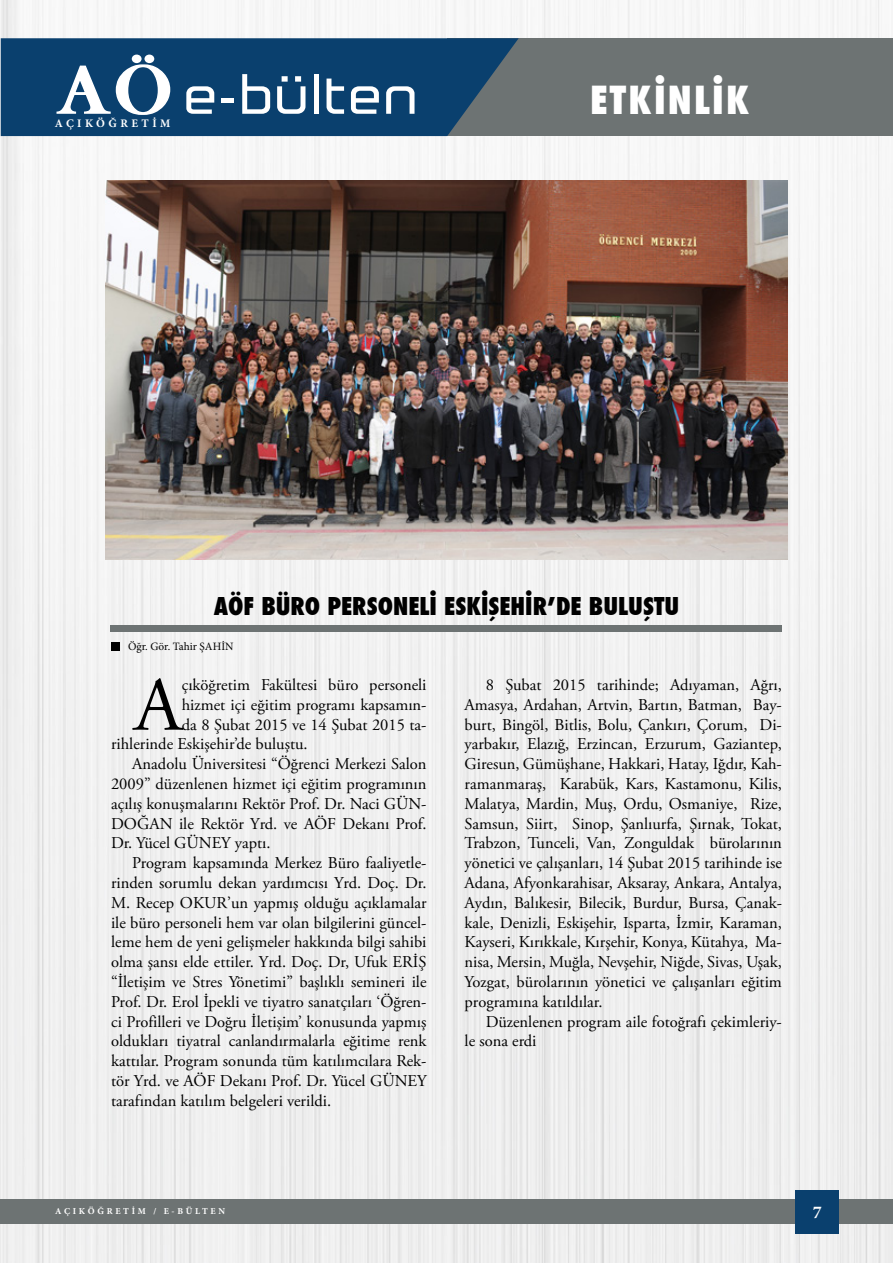
<style>
.page{position:relative;width:893px;height:1263px;background:#f0f0f0}
.page>*{position:absolute;margin:0;border:0;box-sizing:border-box;transform-origin:0 0}
.t1{font:76.2px "Adobe Garamond Pro";color:#000}
.t2{font:800 condensed 37.8px "Futura";letter-spacing:.06em;color:#fff}
.t3{font:800 condensed 24px "Futura";color:#000}
.t4{font:700 18px "Minion Pro";color:#fff}
.t5{font:16.5px/19.8px "Adobe Garamond Pro";color:#000;text-align:justify}
.t6{font:700 11.55px "Minion Pro";letter-spacing:.3em;color:#fff}
.t7{font:11.25px "Minion Pro";color:#000}
.t8{font:700 9px "Minion Pro";letter-spacing:.3em;color:#fff}
</style>
<div class="page">
<div style="left:1px;top:1199px;width:892px;height:25px;background:#6d7373"></div>
<div style="left:795px;top:1190px;width:44px;height:43px;background:#0a406e"></div>
<hr style="left:0;top:38px;width:1px;height:98px;background:#6d7373">
<div style="left:447px;top:38px;width:446px;height:98px;background:#6d7373"></div>
<svg style="left:1px;top:38px;width:518px;height:98px;background:#13456e"></svg>
<svg style="left:186px;top:86px;width:28px;height:28px"></svg>
<hr style="left:222px;top:98px;width:12px;height:4px;background:#fff">
<svg style="left:242px;top:74px;width:28px;height:40px"></svg>
<svg style="left:277px;top:76px;width:28px;height:38px"></svg>
<div style="left:314px;top:74px;width:5px;height:40px;background:#fff"></div>
<svg style="left:326px;top:79px;width:18px;height:35px"></svg>
<svg style="left:351px;top:86px;width:28px;height:28px"></svg>
<svg style="left:386px;top:86px;width:28px;height:28px"></svg>
<svg style="left:56px;top:64px;width:115px;height:52px"></svg>
<div style="left:132px;top:55px;width:10px;height:8px;background:#fff;border-radius:50%"></div>
<div style="left:144px;top:55px;width:10px;height:8px;background:#fff;border-radius:50%"></div>
<div style="left:111px;top:625px;width:671px;height:7px;background:#6d7373"></div>
<div style="left:111px;top:642px;width:9px;height:8px;background:#000"></div>
<img style="left:106px;top:181px;width:681px;height:378px">
<p class="t6" style="left:55px;top:116px;width:117px">AÇIKÖĞRETİM</p>
<h2 class="t2" style="left:590px;top:74px;width:161px">ETKİNLİK</h2>
<h3 class="t3" style="left:214px;top:590px;width:467px">AÖF BÜRO PERSONELİ ESKİŞEHİR’DE BULUŞTU</h3>
<p class="t7" style="left:128px;top:639px;width:107px">Öğr. Gör. Tahir ŞAHİN</p>
<h1 class="t1" style="left:134px;top:660px;width:49px">A</h1>
<p class="t5" style="left:182px;top:675px;width:246px">çıköğretim Fakültesi büro personeli</p>
<p class="t5" style="left:182px;top:695px;width:246px">hizmet içi eğitim programı kapsamın-</p>
<p class="t5" style="left:182px;top:715px;width:246px">da 8 Şubat 2015 ve 14 Şubat 2015 ta-</p>
<p class="t5" style="left:111px;top:735px;width:198px">rihlerinde Eskişehir’de buluştu.</p>
<p class="t5" style="left:132px;top:755px;width:296px">Anadolu Üniversitesi “Öğrenci Merkezi Salon</p>
<p class="t5" style="left:111px;top:774px;width:317px">2009” düzenlenen hizmet içi eğitim programının</p>
<p class="t5" style="left:111px;top:794px;width:317px">açılış konuşmalarını Rektör Prof. Dr. Naci GÜN-</p>
<p class="t5" style="left:111px;top:814px;width:317px">DOĞAN ile Rektör Yrd. ve AÖF Dekanı Prof.</p>
<p class="t5" style="left:111px;top:834px;width:161px">Dr. Yücel GÜNEY yaptı.</p>
<p class="t5" style="left:132px;top:854px;width:296px">Program kapsamında Merkez Büro faaliyetle-</p>
<p class="t5" style="left:111px;top:873px;width:317px">rinden sorumlu dekan yardımcısı Yrd. Doç. Dr.</p>
<p class="t5" style="left:111px;top:893px;width:317px">M. Recep OKUR’un yapmış olduğu açıklamalar</p>
<p class="t5" style="left:111px;top:913px;width:317px">ile büro personeli hem var olan bilgilerini güncel-</p>
<p class="t5" style="left:111px;top:933px;width:317px">leme hem de yeni gelişmeler hakkında bilgi sahibi</p>
<p class="t5" style="left:111px;top:953px;width:317px">olma şansı elde ettiler. Yrd. Doç. Dr, Ufuk ERİŞ</p>
<p class="t5" style="left:111px;top:972px;width:317px">“İletişim ve Stres Yönetimi” başlıklı semineri ile</p>
<p class="t5" style="left:111px;top:992px;width:317px">Prof. Dr. Erol İpekli ve tiyatro sanatçıları ‘Öğren-</p>
<p class="t5" style="left:111px;top:1012px;width:317px">ci Profilleri ve Doğru İletişim’ konusunda yapmış</p>
<p class="t5" style="left:111px;top:1032px;width:317px">oldukları tiyatral canlandırmalarla eğitime renk</p>
<p class="t5" style="left:111px;top:1052px;width:317px">kattılar. Program sonunda tüm katılımcılara Rek-</p>
<p class="t5" style="left:111px;top:1071px;width:317px">tör Yrd. ve AÖF Dekanı Prof. Dr. Yücel GÜNEY</p>
<p class="t5" style="left:111px;top:1091px;width:222px">tarafından katılım belgeleri verildi.</p>
<p class="t5" style="left:465px;top:675px;width:319px;text-indent:21px">8 Şubat 2015 tarihinde; Adıyaman, Ağrı, Amasya, Ardahan, Artvin, Bartın, Batman, Bay&shy;burt, Bingöl, Bitlis, Bolu, Çankırı, Çorum, Di&shy;yarbakır, Elazığ, Erzincan, Erzurum, Gaziantep, Giresun, Gümüşhane, Hakkari, Hatay, Iğdır, Kah&shy;ramanmaraş, Karabük, Kars, Kastamonu, Kilis, Malatya, Mardin, Muş, Ordu, Osmaniye, Rize, Samsun, Siirt, Sinop, Şanlıurfa, Şırnak, Tokat, Trabzon, Tunceli, Van, Zonguldak bürolarının yönetici ve çalışanları, 14 Şubat 2015 tarihinde ise Adana, Afyonkarahisar, Aksaray, Ankara, Antalya, Aydın, Balıkesir, Bilecik, Burdur, Bursa, Çanak&shy;kale, Denizli, Eskişehir, Isparta, İzmir, Karaman, Kayseri, Kırıkkale, Kırşehir, Konya, Kütahya, Ma&shy;nisa, Mersin, Muğla, Nevşehir, Niğde, Sivas, Uşak, Yozgat, bürolarının yönetici ve çalışanları eğitim programına katıldılar.</p>
<p class="t5" style="left:465px;top:1012px;width:319px;text-indent:21px">Düzenlenen program aile fotoğrafı çekimleriy&shy;le sona erdi</p>
<p class="t8" style="left:55px;top:1204px;width:172px">AÇIKÖĞRETİM / E-BÜLTEN</p>
<p class="t4" style="left:813px;top:1199px;width:10px">7</p>
</div>
